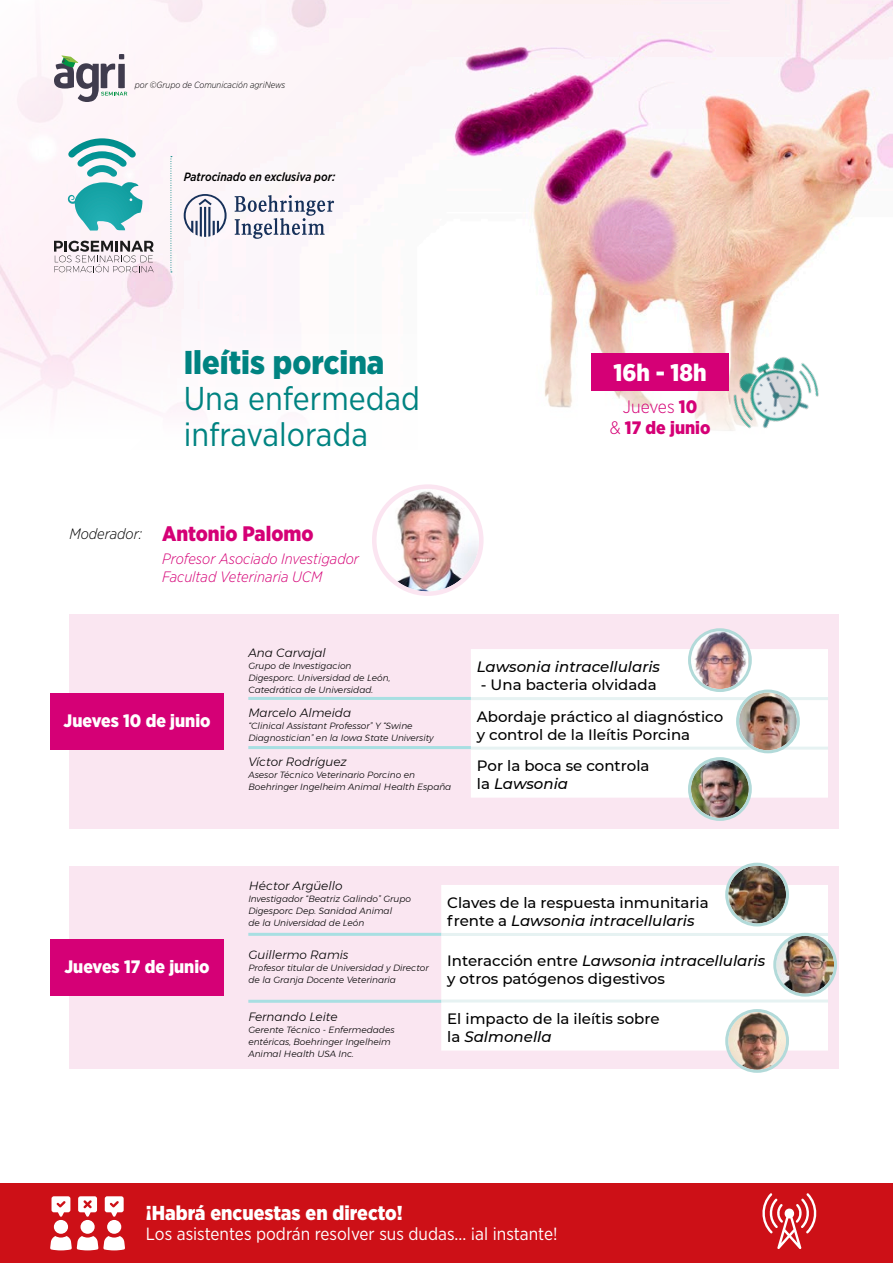
<style>
.page{position:relative;width:893px;height:1263px;background:#fff}
.page>*{position:absolute;margin:0;border:0;box-sizing:border-box;transform-origin:0 0}
.t1{font:33px/36px "Gotham Narrow";color:#008381}
.t2{font:900 33px "Gotham Narrow";color:#008381}
.t3{font:900 24px "Gotham Narrow";color:#fff}
.t4{font:900 21px "Gotham Narrow";color:#d50076}
.t5{font:900 20.1px "Gotham Narrow";color:#fff}
.t6{font:900 18px "Gotham Narrow";color:#fff}
.t7{font:900 18px/21.6px "Gotham Narrow";color:#d50076;text-align:center}
.t8{font:17.7px "Gotham Narrow";color:#fff}
.t9{font:500 15px/18px "Montserrat";color:#000}
.t10{font:italic 300 15px/18px "Gotham Narrow";color:#d50076}
.t11{font:italic 500 15px "Montserrat";color:#000}
.t12{font:italic 300 15px "Gotham Narrow";color:#000}
.t13{font:italic 300 12px "Montserrat";color:#000}
.t14{font:italic 500 12px "Gotham Narrow";color:#000}
.t15{font:italic 300 9px/12px "Montserrat";color:#000}
.t16{font:italic 300 9px "Gotham Narrow";color:#000}
.s1{font-weight:300}
.s2{font-style:normal}
.s3{font-style:italic}
</style>
<div class="page">
<img style="left:0;top:0;width:893px;height:419px">
<div style="left:69px;top:614px;width:770px;height:215px;background:#fae6f1"></div>
<div style="left:69px;top:866px;width:770px;height:203px;background:#fae6f1"></div>
<div style="left:50px;top:693px;width:174px;height:57px;background:#d50076"></div>
<div style="left:50px;top:939px;width:174px;height:57px;background:#d50076"></div>
<div style="left:441px;top:885px;width:387px;height:165px;background:#fff"></div>
<hr style="left:441px;top:933px;width:387px;height:3px;background:#e6f2f2">
<hr style="left:441px;top:999px;width:387px;height:3px;background:#e6f2f2">
<hr style="left:248px;top:933px;width:193px;height:3px;background:#a8dfe2">
<div style="left:471px;top:649px;width:357px;height:149px;background:#fff"></div>
<hr style="left:471px;top:697px;width:357px;height:3px;background:#e6f2f2">
<hr style="left:471px;top:747px;width:357px;height:3px;background:#e6f2f2">
<hr style="left:248px;top:697px;width:223px;height:3px;background:#a8dfe2">
<hr style="left:248px;top:746px;width:223px;height:3px;background:#a8dfe2">
<hr style="left:248px;top:1000px;width:193px;height:3px;background:#a8dfe2">
<img style="left:376px;top:489px;width:103px;height:102px;border-radius:51px">
<div style="left:372px;top:484px;width:112px;height:112px;border:4px solid #fbe5f1;border-radius:50%"></div>
<svg style="left:689px;top:630px;width:61px;height:60px"></svg>
<img style="left:691px;top:631px;width:58px;height:58px;border-radius:29px">
<div style="left:688px;top:628px;width:64px;height:64px;border:3px solid #b2dad9;border-radius:50%"></div>
<img style="left:739px;top:692px;width:58px;height:58px;border-radius:29px">
<div style="left:736px;top:689px;width:64px;height:64px;border:3px solid #b2dad9;border-radius:50%"></div>
<img style="left:691px;top:760px;width:58px;height:58px;border-radius:29px">
<div style="left:688px;top:757px;width:64px;height:64px;border:3px solid #b2dad9;border-radius:50%"></div>
<svg style="left:727px;top:864px;width:60px;height:61px"></svg>
<img style="left:728px;top:866px;width:58px;height:57px;border-radius:29px">
<div style="left:725px;top:863px;width:64px;height:63px;border:3px solid #b2dad9;border-radius:50%"></div>
<img style="left:776px;top:936px;width:58px;height:57px;border-radius:29px">
<div style="left:773px;top:933px;width:64px;height:63px;border:3px solid #b2dad9;border-radius:50%"></div>
<img style="left:728px;top:1012px;width:58px;height:58px;border-radius:29px">
<div style="left:725px;top:1009px;width:64px;height:64px;border:3px solid #b2dad9;border-radius:50%"></div>
<div style="left:0;top:1183px;width:893px;height:80px;background:#cd1017"></div>
<svg style="left:762px;top:1193px;width:55px;height:56px"></svg>
<div style="left:54px;top:1220px;width:14px;height:14px;background:#fff;border-radius:50%"></div>
<svg style="left:52px;top:1196px;width:18px;height:21px"></svg>
<div style="left:107px;top:1220px;width:14px;height:14px;background:#fff;border-radius:50%"></div>
<svg style="left:105px;top:1196px;width:19px;height:21px"></svg>
<svg style="left:50px;top:1236px;width:75px;height:14px"></svg>
<div style="left:80px;top:1220px;width:15px;height:14px;background:#fff;border-radius:50%"></div>
<svg style="left:78px;top:1196px;width:19px;height:21px"></svg>
<svg style="left:54px;top:54px;width:73px;height:48px"></svg>
<svg style="left:171px;top:156px;width:1px;height:117px"></svg>
<img style="left:707px;top:325px;width:137px;height:106px">
<div style="left:591px;top:353px;width:138px;height:38px;background:#d50076"></div>
<svg style="left:54px;top:241px;width:100px;height:31px"></svg>
<svg style="left:66px;top:138px;width:77px;height:93px"></svg>
<svg style="left:184px;top:194px;width:43px;height:43px"></svg>
<svg style="left:235px;top:195px;width:99px;height:44px"></svg>
<p class="t16" style="left:135px;top:80px;width:152px">por ©Grupo de Comunicación agriNews</p>
<h3 class="t14" style="left:184px;top:170px;width:153px">Patrocinado en exclusiva por:</h3>
<h1 class="t2" style="left:184px;top:341px;width:202px">Ileítis porcina</h1>
<h1 class="t1" style="left:184px;top:380px;width:238px">Una enfermedad infravalorada</h1>
<h2 class="t3" style="left:613px;top:356px;width:95px">16h - 18h</h2>
<h3 class="t7" style="left:610px;top:395px;width:102px"><span class="s1">Jueves</span> 10<br><span class="s1">&amp;</span> 17 de junio</h3>
<p class="t12" style="left:69px;top:524px;width:74px">Moderador:</p>
<p class="t4" style="left:162px;top:520px;width:153px">Antonio Palomo</p>
<p class="t10" style="left:162px;top:549px;width:198px">Profesor Asociado Investigador<br>Facultad Veterinaria UCM</p>
<p class="t6" style="left:64px;top:709px;width:148px">Jueves 10 de junio</p>
<p class="t13" style="left:248px;top:644px;width:79px">Ana Carvajal</p>
<p class="t15" style="left:248px;top:659px;width:143px">Grupo de Investigacion<br>Digesporc. Universidad de León,<br>Catedrática de Universidad.</p>
<p class="t13" style="left:248px;top:704px;width:104px">Marcelo Almeida</p>
<p class="t15" style="left:248px;top:720px;width:187px">“Clinical Assistant Professor” Y “Swine<br>Diagnostician” en la Iowa State University</p>
<p class="t13" style="left:248px;top:753px;width:100px">Víctor Rodríguez</p>
<p class="t15" style="left:248px;top:768px;width:205px">Asesor Técnico Veterinario Porcino en<br>Boehringer Ingelheim Animal Health España</p>
<p class="t11" style="left:477px;top:656px;width:185px">Lawsonia intracellularis</p>
<p class="t9" style="left:481px;top:675px;width:177px">- Una bacteria olvidada</p>
<p class="t9" style="left:477px;top:707px;width:248px">Abordaje práctico al diagnóstico y control de la Ileítis Porcina</p>
<p class="t9" style="left:477px;top:756px;width:174px">Por la boca se controla</p>
<p class="t11" style="left:477px;top:773px;width:93px"><span class="s2">la</span> Lawsonia</p>
<p class="t6" style="left:65px;top:955px;width:147px">Jueves 17 de junio</p>
<p class="t13" style="left:248px;top:877px;width:96px">Héctor Argüello</p>
<p class="t15" style="left:248px;top:893px;width:164px">Investigador “Beatriz Galindo” Grupo<br>Digesporc Dep. Sanidad Animal<br>de la Universidad de León</p>
<p class="t13" style="left:248px;top:946px;width:102px">Guillermo Ramis</p>
<p class="t15" style="left:248px;top:962px;width:182px">Profesor titular de Universidad y Director de la Granja Docente Veterinaria</p>
<p class="t13" style="left:248px;top:1007px;width:91px">Fernando Leite</p>
<p class="t15" style="left:248px;top:1023px;width:148px">Gerente Técnico - Enfermedades entéricas, Boehringer Ingelheim<br>Animal Health USA Inc.</p>
<p class="t9" style="left:447px;top:893px;width:263px">Claves de la respuesta inmunitaria frente a <span class="s3">Lawsonia intracellularis</span></p>
<p class="t9" style="left:447px;top:951px;width:320px">Interacción entre <span class="s3">Lawsonia intracellularis </span>y otros patógenos digestivos</p>
<p class="t9" style="left:447px;top:1009px;width:214px">El impacto de la ileítis sobre</p>
<p class="t11" style="left:447px;top:1026px;width:106px"><span class="s2">la</span> Salmonella</p>
<h3 class="t5" style="left:146px;top:1200px;width:258px">¡Habrá encuestas en directo!</h3>
<h3 class="t8" style="left:146px;top:1223px;width:413px">Los asistentes podrán resolver sus dudas... ¡al instante!</h3>
</div>
